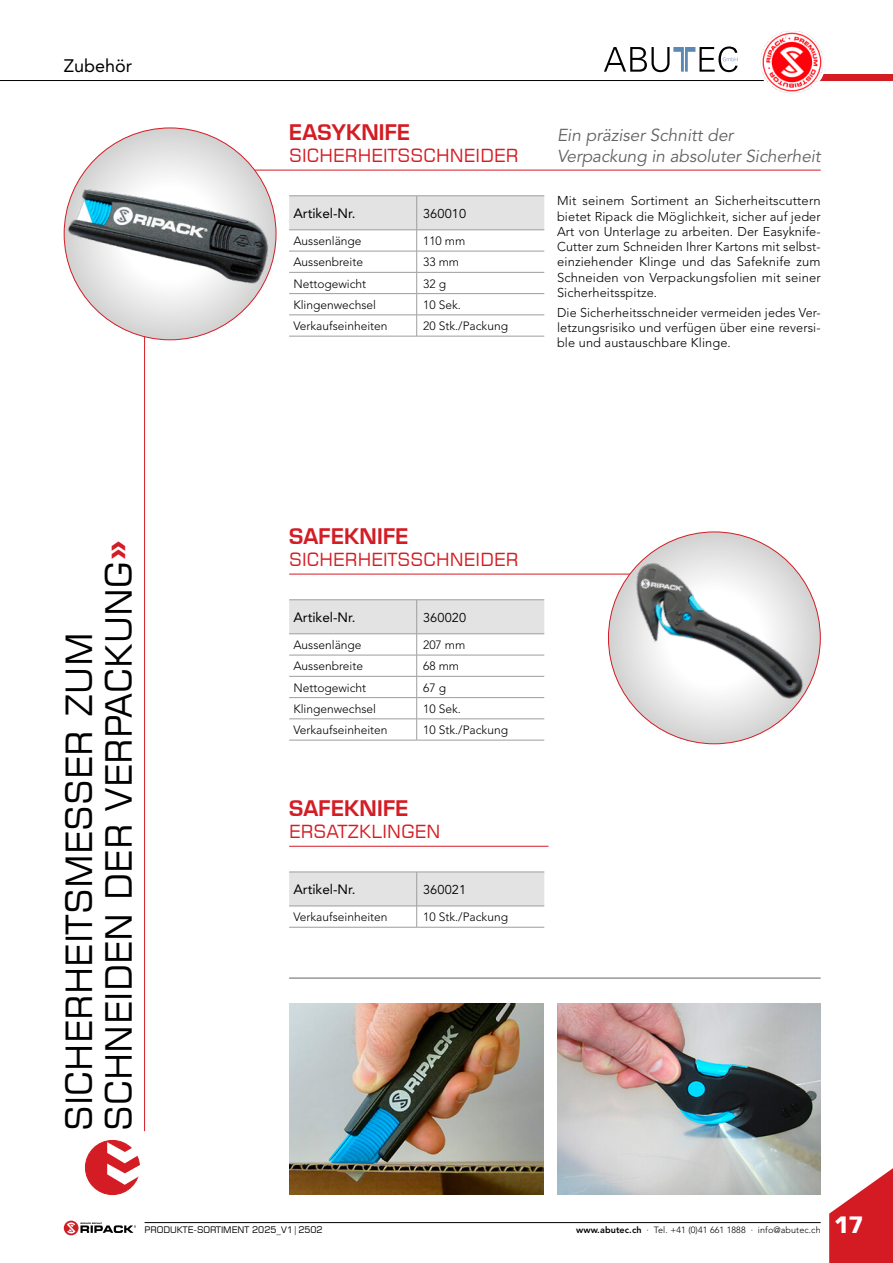
<style>
.page{position:relative;width:893px;height:1263px;background:#fff}
.page>*{position:absolute;margin:0;border:0;box-sizing:border-box;transform-origin:0 0}
.Vorteil{font:36px/39.8px "Square 721 BT";letter-spacing:.01em;color:#000}
.t1{font:700 22.5px "Square 721 BT";color:#fff}
.Titel_Rot{font:21px "Square 721 Dm Normal";letter-spacing:.01em;color:#d41c24}
.Titel_Rot-2{font:18px "Square 721 BT";letter-spacing:.01em;color:#d41c24}
.Thema_Kopfzeile{font:18px "Avenir LT Std";color:#000}
.Uebertitel_kursiv{font:italic 17.25px/20.2px "Avenir LT Std";letter-spacing:-.005em;color:#646363}
.t2{font:13.5px "Avenir LT Std";color:#000}
.Text{font:300 12.75px/15.3px "Avenir LT Std";letter-spacing:.01em;color:#000;text-align:justify}
.Text-2{font:12.75px "Avenir LT Std";letter-spacing:.01em;color:#000}
.t3{font:300 12px "Avenir LT Std";color:#000}
.t4{font:300 9px "Avenir LT Std";letter-spacing:.01em;color:#000}
.t5{font:9px "Square 721 BT";color:#000}
.s1{font-weight:700;font-size:45px;color:#d41c24}
.s2{font-weight:800}
</style>
<div class="page">
<hr style="left:0;top:80px;width:893px;height:1px;background:#000">
<svg style="left:829px;top:1168px;width:64px;height:95px"></svg>
<svg style="left:604px;top:47px;width:134px;height:25px"></svg>
<div style="left:820px;top:74px;width:73px;height:7px;background:#d41c24"></div>
<img style="left:758px;top:28px;width:68px;height:68px;border-radius:34px">
<svg style="left:64px;top:1220px;width:72px;height:15px"></svg>
<hr style="left:145px;top:1222px;width:676px;height:1px;background:#000">
<hr style="left:225px;top:170px;width:596px;height:1px;background:#d41c24">
<img style="left:557px;top:1003px;width:264px;height:192px">
<hr style="left:289px;top:978px;width:532px;height:1px;background:#646363">
<img style="left:289px;top:1003px;width:255px;height:192px">
<hr style="left:144px;top:317px;width:1px;height:814px;background:#d41c24">
<div style="left:85px;top:1140px;width:55px;height:54px;background:#d41c24;border-radius:50%"></div>
<div style="left:85px;top:1140px;width:55px;height:55px;border:1px solid #d41c24;border-radius:50%"></div>
<svg style="left:107px;top:1142px;width:33px;height:43px"></svg>
<svg style="left:64px;top:128px;width:212px;height:212px"></svg>
<img style="left:64px;top:176px;width:211px;height:121px">
<hr style="left:289px;top:574px;width:491px;height:1px;background:#d41c24">
<svg style="left:608px;top:532px;width:212px;height:212px"></svg>
<img style="left:611px;top:556px;width:209px;height:158px">
<svg style="left:289px;top:197px;width:255px;height:139px"></svg>
<hr style="left:289px;top:196px;width:128px;height:1px;background:#9d9d9c">
<hr style="left:417px;top:196px;width:127px;height:1px;background:#9d9d9c">
<hr style="left:289px;top:336px;width:128px;height:1px;background:#9d9d9c">
<hr style="left:417px;top:336px;width:127px;height:1px;background:#9d9d9c">
<svg style="left:289px;top:600px;width:255px;height:140px"></svg>
<hr style="left:289px;top:599px;width:128px;height:1px;background:#9d9d9c">
<hr style="left:417px;top:599px;width:127px;height:1px;background:#9d9d9c">
<hr style="left:289px;top:740px;width:128px;height:1px;background:#9d9d9c">
<hr style="left:417px;top:740px;width:127px;height:1px;background:#9d9d9c">
<svg style="left:289px;top:873px;width:255px;height:54px"></svg>
<hr style="left:289px;top:872px;width:128px;height:1px;background:#9d9d9c">
<hr style="left:417px;top:872px;width:127px;height:1px;background:#9d9d9c">
<hr style="left:289px;top:927px;width:128px;height:1px;background:#9d9d9c">
<hr style="left:417px;top:927px;width:127px;height:1px;background:#9d9d9c">
<hr style="left:289px;top:846px;width:260px;height:1px;background:#d41c24">
<p class="Thema_Kopfzeile" style="left:64px;top:56px;width:70px">Zubehör</p>
<p class="Titel_Rot" style="left:289px;top:119px;width:123px">EASYKNIFE</p>
<p class="Titel_Rot-2" style="left:289px;top:144px;width:231px">SICHERHEITSSCHNEIDER</p>
<p class="t2" style="left:293px;top:205px;width:64px">Artikel-Nr.</p>
<p class="Text-2" style="left:423px;top:206px;width:45px">360010</p>
<p class="t3" style="left:293px;top:234px;width:70px">Aussenlänge</p>
<p class="t3" style="left:423px;top:234px;width:44px">110 mm</p>
<p class="t3" style="left:293px;top:255px;width:71px">Aussenbreite</p>
<p class="t3" style="left:423px;top:255px;width:38px">33 mm</p>
<p class="t3" style="left:293px;top:277px;width:74px">Nettogewicht</p>
<p class="t3" style="left:423px;top:277px;width:24px">32 g</p>
<p class="t3" style="left:293px;top:298px;width:84px">Klingenwechsel</p>
<p class="t3" style="left:423px;top:298px;width:39px">10 Sek.</p>
<p class="t3" style="left:293px;top:319px;width:96px">Verkaufseinheiten</p>
<p class="t3" style="left:423px;top:319px;width:86px">20 Stk./Packung</p>
<p class="Uebertitel_kursiv" style="left:557px;top:126px;width:265px">Ein präziser Schnitt der<br>Verpackung in absoluter Sicherheit</p>
<p class="Text" style="left:557px;top:193px;width:265px">Mit seinem Sortiment an Sicherheitscuttern bietet Ripack die Möglichkeit, sicher auf jeder Art von Unterlage zu arbeiten. Der Easyknife-Cutter zum Schneiden Ihrer Kartons mit selbst&shy;einziehender Klinge und das Safeknife zum Schneiden von Verpackungsfolien mit seiner Sicherheitsspitze.</p>
<p class="Text" style="left:557px;top:305px;width:265px">Die Sicherheitsschneider vermeiden jedes Ver&shy;letzungsrisiko und verfügen über eine reversi&shy;ble und austauschbare Klinge.</p>
<p class="Vorteil" style="left:59px;top:1131px;width:593px;rotate:-90deg">SICHERHEITSMESSER ZUM<br>SCHNEIDEN DER VERPACKUNG<span class="s1">»</span></p>
<p class="Titel_Rot" style="left:289px;top:523px;width:121px">SAFEKNIFE</p>
<p class="Titel_Rot-2" style="left:289px;top:548px;width:231px">SICHERHEITSSCHNEIDER</p>
<p class="t2" style="left:293px;top:609px;width:64px">Artikel-Nr.</p>
<p class="Text-2" style="left:423px;top:610px;width:45px">360020</p>
<p class="t3" style="left:293px;top:638px;width:70px">Aussenlänge</p>
<p class="t3" style="left:423px;top:638px;width:44px">207 mm</p>
<p class="t3" style="left:293px;top:659px;width:71px">Aussenbreite</p>
<p class="t3" style="left:423px;top:659px;width:38px">68 mm</p>
<p class="t3" style="left:293px;top:681px;width:74px">Nettogewicht</p>
<p class="t3" style="left:423px;top:681px;width:24px">67 g</p>
<p class="t3" style="left:293px;top:702px;width:84px">Klingenwechsel</p>
<p class="t3" style="left:423px;top:702px;width:39px">10 Sek.</p>
<p class="t3" style="left:293px;top:723px;width:96px">Verkaufseinheiten</p>
<p class="t3" style="left:423px;top:723px;width:86px">10 Stk./Packung</p>
<p class="Titel_Rot" style="left:289px;top:795px;width:121px">SAFEKNIFE</p>
<p class="Titel_Rot-2" style="left:289px;top:820px;width:153px">ERSATZKLINGEN</p>
<p class="t2" style="left:293px;top:881px;width:64px">Artikel-Nr.</p>
<p class="Text-2" style="left:423px;top:882px;width:45px">360021</p>
<p class="t3" style="left:293px;top:910px;width:96px">Verkaufseinheiten</p>
<p class="t3" style="left:423px;top:910px;width:86px">10 Stk./Packung</p>
<p class="t5" style="left:145px;top:1224px;width:180px">PRODUKTE-SORTIMENT 2025_V1|2502</p>
<p class="t4" style="left:576px;top:1225px;width:246px"><span class="s2">www.abutec.ch</span> · Tel. +41 (0)41 661 1888 · info@abutec.ch</p>
<h2 class="t1" style="left:833px;top:1211px;width:32px">17</h2>
</div>
